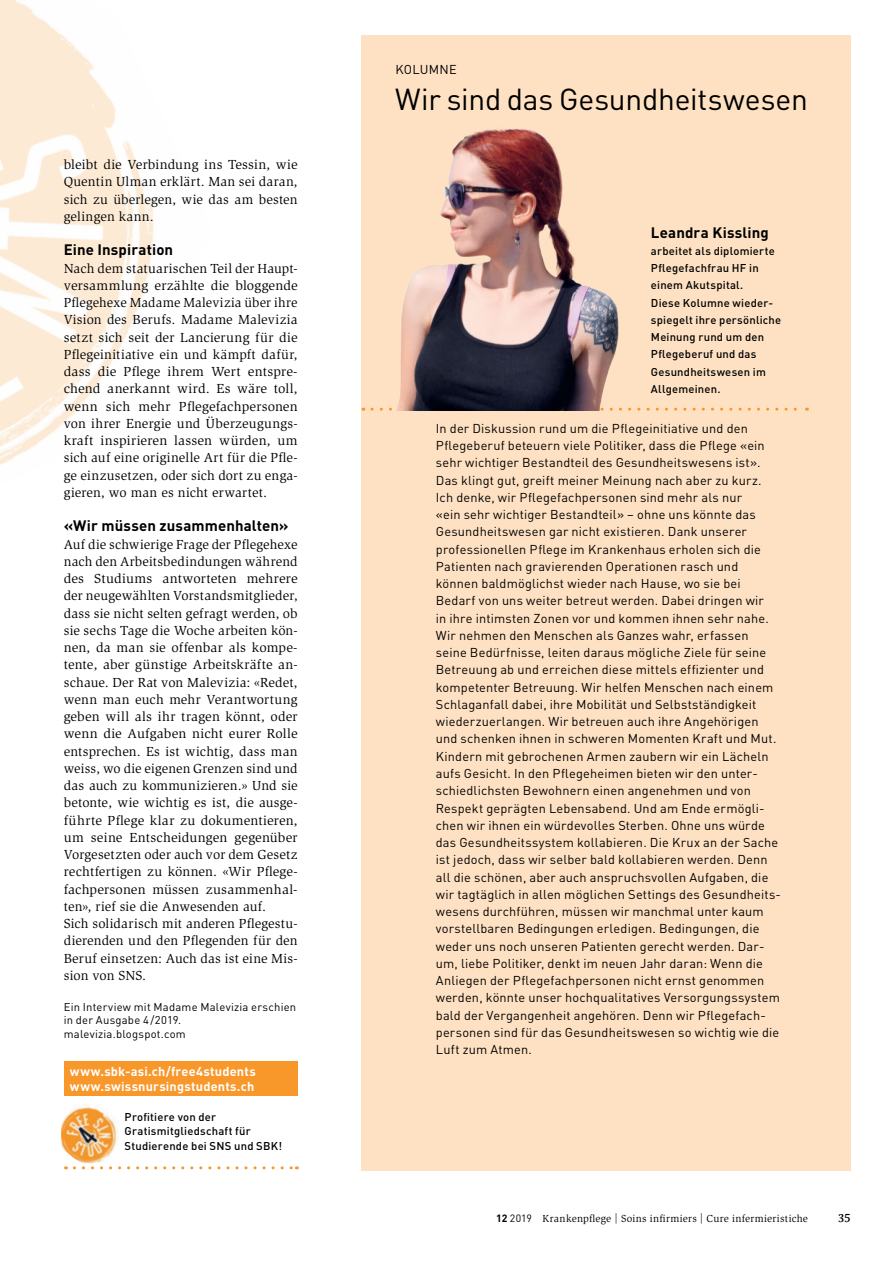
<style>
.page{position:relative;width:893px;height:1263px;background:#fff}
.page>*{position:absolute;margin:0;border:0;box-sizing:border-box;transform-origin:0 0}
.t1{font:30px "DIN Pro";letter-spacing:-.005em;color:#000}
.t2{font:700 15px "DIN Pro";letter-spacing:.01em;color:#000}
.t3{font:13.5px/17.2px "Slimbach Std";letter-spacing:.01em;color:#000;text-align:justify}
.t4{font:12.75px/17.2px "DIN Pro";letter-spacing:.015em;color:#000}
.t5{font:700 12.75px/15px "DIN Pro";letter-spacing:.02em;color:#fff}
.t6{font:700 12px "Esta Pro";color:#000}
.t7{font:500 11.25px/17.2px "DIN Pro";letter-spacing:.02em;color:#000}
.t8{font:11.25px/13.5px "DIN Pro";letter-spacing:.02em;color:#000}
.t9{font:10.5px "Slimbach Std";letter-spacing:.025em;color:#000}
.s1{font-family:"DIN Pro";font-weight:700}
.s2{font-family:"DIN Pro"}
</style>
<div class="page">
<img style="left:0;top:0;width:154px;height:465px">
<div style="left:361px;top:35px;width:489px;height:1135px;background:#fee1c2"></div>
<svg style="left:372px;top:408px;width:435px;height:3px"></svg>
<img style="left:61px;top:1106px;width:57px;height:57px">
<svg style="left:74px;top:1166px;width:223px;height:3px"></svg>
<div style="left:64px;top:1061px;width:234px;height:34px;background:#f8972a"></div>
<img style="left:379px;top:129px;width:243px;height:281px">
<p class="t3" style="left:64px;top:156px;width:235px">bleibt die Verbindung ins Tessin, wie Quentin Ulman erklärt. Man sei daran, sich zu überlegen, wie das am besten gelingen kann.</p>
<p class="t2" style="left:64px;top:240px;width:111px">Eine Inspiration</p>
<p class="t3" style="left:64px;top:260px;width:235px">Nach dem statuarischen Teil der Haupt&shy;versammlung erzählte die bloggende Pflegehexe Madame Malevizia über ihre Vision des Berufs. Madame Malevizia setzt sich seit der Lancierung für die Pflegeinitiative ein und kämpft dafür, dass die Pflege ihrem Wert entspre&shy;chend anerkannt wird. Es wäre toll, wenn sich mehr Pflegefachpersonen von ihrer Energie und Überzeugungs&shy;kraft inspirieren lassen würden, um sich auf eine originelle Art für die Pfle&shy;ge einzusetzen, oder sich dort zu enga&shy;gieren, wo man es nicht erwartet.</p>
<p class="t2" style="left:64px;top:516px;width:226px">«Wir müssen zusammenhalten»</p>
<p class="t3" style="left:64px;top:536px;width:235px;text-align:left">Auf die schwierige Frage der Pflegehexe nach den Arbeitsbedindungen während des Studiums antworteten mehrere der neugewählten Vorstandsmitglieder, dass sie nicht selten gefragt werden, ob sie sechs Tage die Woche arbeiten kön&shy;nen, da man sie offenbar als kompe&shy;tente, aber günstige Arbeitskräfte an&shy;schaue. Der Rat von Malevizia: «Redet, wenn man euch mehr Verantwortung geben will als ihr tragen könnt, oder wenn die Aufgaben nicht eurer Rolle entsprechen. Es ist wichtig, dass man weiss, wo die eigenen Grenzen sind und das auch zu kommunizieren.» Und sie betonte, wie wichtig es ist, die ausge&shy;führte Pflege klar zu dokumentieren, um seine Entscheidungen gegenüber Vorgesetzten oder auch vor dem Gesetz rechtfertigen zu können. «Wir Pflege&shy;fachpersonen müssen zusammenhal&shy;ten», rief sie die Anwesenden auf.<br>Sich solidarisch mit anderen Pflegestu&shy;dierenden und den Pflegenden für den Beruf einsetzen: Auch das ist eine Mis&shy;sion von SNS.</p>
<p class="t8" style="left:64px;top:999px;width:234px">Ein Interview mit Madame Malevizia erschien in der Ausgabe 4/2019. malevizia.blogspot.com</p>
<p class="t5" style="left:70px;top:1063px;width:187px">www.sbk-asi.ch/free4students www.swissnursingstudents.ch</p>
<p class="t7" style="left:125px;top:1109px;width:159px;line-height:14.2px">Profitiere von der<br>Gratismitgliedschaft für<br>Studierende bei SNS und SBK!</p>
<p class="t4" style="left:395px;top:60px;width:63px">KOLUMNE</p>
<h1 class="t1" style="left:395px;top:79px;width:414px">Wir sind das Gesundheitswesen</h1>
<p class="t2" style="left:651px;top:222px;width:119px">Leandra Kissling</p>
<p class="t7" style="left:651px;top:242px;width:132px">arbeitet als diplomierte<br>Pflegefachfrau HF in einem Akutspital.<br>Diese Kolumne wieder&shy;spiegelt ihre persönliche<br>Meinung rund um den<br>Pflegeberuf und das<br>Gesundheitswesen im<br>Allgemeinen.</p>
<p class="t4" style="left:436px;top:419px;width:347px">In der Diskussion rund um die Pflegeinitiative und den Pflegeberuf beteuern viele Politiker, dass die Pflege «ein sehr wichtiger Bestandteil des Gesundheitswesens ist».<br>Das klingt gut, greift meiner Meinung nach aber zu kurz.<br>Ich denke, wir Pflegefachpersonen sind mehr als nur<br>«ein sehr wichtiger Bestandteil» – ohne uns könnte das Gesundheitswesen gar nicht existieren. Dank unserer professionellen Pflege im Krankenhaus erholen sich die Patienten nach gravierenden Operationen rasch und können baldmöglichst wieder nach Hause, wo sie bei Bedarf von uns weiter betreut werden. Dabei dringen wir<br>in ihre intimsten Zonen vor und kommen ihnen sehr nahe.<br>Wir nehmen den Menschen als Ganzes wahr, erfassen seine Bedürfnisse, leiten daraus mögliche Ziele für seine Betreuung ab und erreichen diese mittels effizienter und kompetenter Betreuung. Wir helfen Menschen nach einem Schlaganfall dabei, ihre Mobilität und Selbstständigkeit wiederzuerlangen. Wir betreuen auch ihre Angehörigen und schenken ihnen in schweren Momenten Kraft und Mut.<br>Kindern mit gebrochenen Armen zaubern wir ein Lächeln aufs Gesicht. In den Pflegeheimen bieten wir den unter&shy;schiedlichsten Bewohnern einen angenehmen und von Respekt geprägten Lebensabend. Und am Ende ermögli&shy;chen wir ihnen ein würdevolles Sterben. Ohne uns würde das Gesundheitssystem kollabieren. Die Krux an der Sache ist jedoch, dass wir selber bald kollabieren werden. Denn all die schönen, aber auch anspruchsvollen Aufgaben, die wir tagtäglich in allen möglichen Settings des Gesundheits&shy;wesens durchführen, müssen wir manchmal unter kaum vorstellbaren Bedingungen erledigen. Bedingungen, die weder uns noch unseren Patienten gerecht werden. Dar&shy;um, liebe Politiker, denkt im neuen Jahr daran: Wenn die Anliegen der Pflegefachpersonen nicht ernst genommen werden, könnte unser hochqualitatives Versorgungssystem bald der Vergangenheit angehören. Denn wir Pflegefach&shy;personen sind für das Gesundheitswesen so wichtig wie die Luft zum Atmen.</p>
<p class="t9" style="left:496px;top:1212px;width:313px"><span class="s1">12</span> <span class="s2">2019</span> Krankenpflege | Soins infirmiers | Cure infermieristiche</p>
<p class="t6" style="left:838px;top:1209px;width:14px">35</p>
</div>
